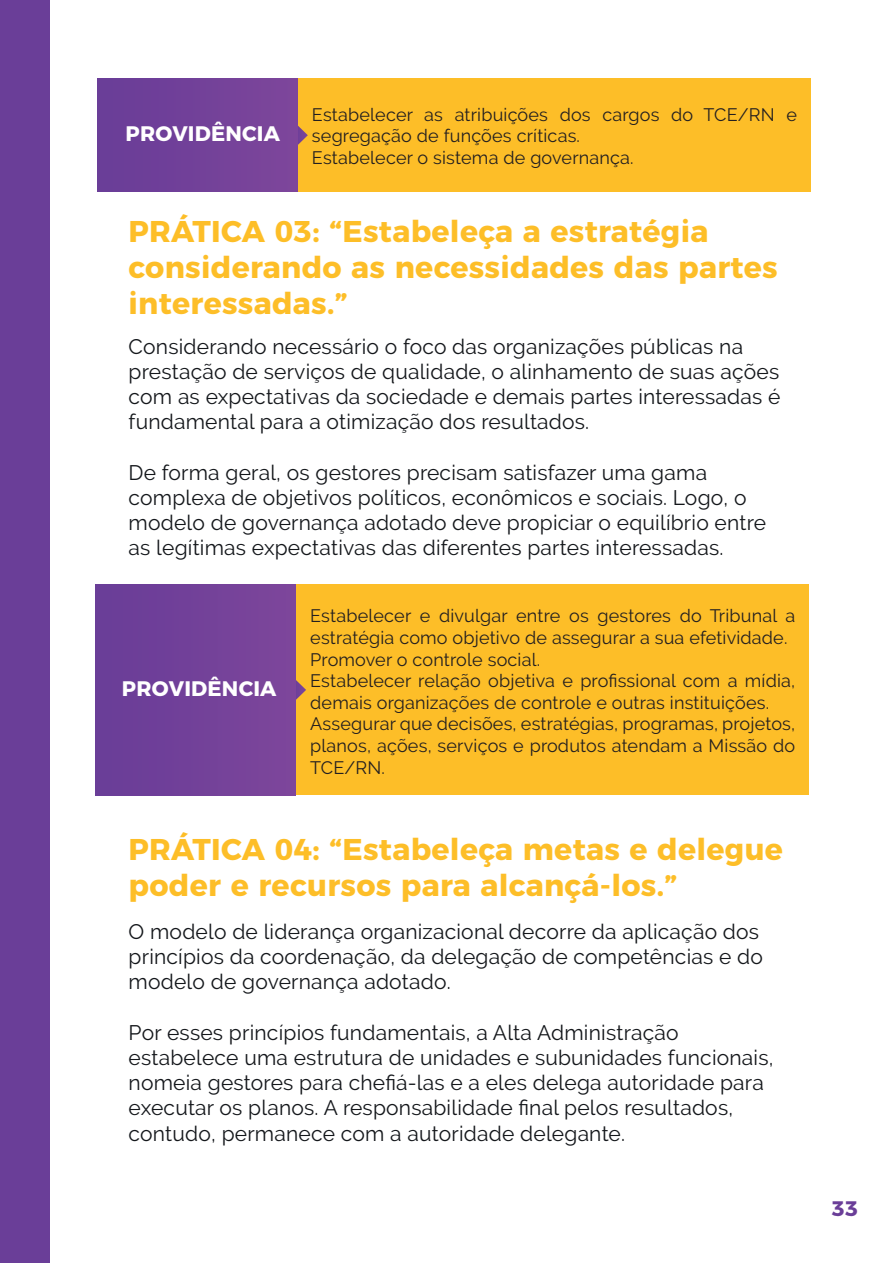
<style>
.page{position:relative;width:893px;height:1263px;background:#fff}
.page>*{position:absolute;margin:0;border:0;box-sizing:border-box;transform-origin:0 0}
.t1{font:700 30px/36px "Montserrat";letter-spacing:.01em;color:#fdbe28}
.t2{font:21px/25.2px "Raleway";letter-spacing:.01em;color:#14171b}
.t3{font:700 21px "Montserrat";letter-spacing:.01em;color:#fff}
.t4{font:700 21px "Montserrat";color:#6a3e98}
.t5{font:18px/21.6px "Raleway";letter-spacing:.01em;color:#231f20}
</style>
<div class="page">
<div style="left:297px;top:79px;width:514px;height:113px;background:#fdbe28"></div>
<svg style="left:297px;top:120px;width:11px;height:30px"></svg>
<div style="left:97px;top:79px;width:200px;height:113px;background:#724199"></div>
<div style="left:295px;top:585px;width:514px;height:210px;background:#fdbe28"></div>
<svg style="left:295px;top:675px;width:11px;height:30px"></svg>
<div style="left:96px;top:585px;width:199px;height:210px;background:#724199"></div>
<div style="left:0;top:0;width:50px;height:1263px;background:#6a3e98"></div>
<p class="t3" style="left:126px;top:116px;width:156px">PROVIDÊNCIA</p>
<p class="t5" style="left:312px;top:103px;width:486px">Estabelecer as atribuições dos cargos do TCE/RN e segregação de funções críticas.<br>Estabelecer o sistema de governança.</p>
<h1 class="t1" style="left:129px;top:211px;width:651px">PRÁTICA 03: “Estabeleça a estratégia considerando as necessidades das partes interessadas.”</h1>
<p class="t2" style="left:129px;top:333px;width:653px">Considerando necessário o foco das organizações públicas na prestação de serviços de qualidade, o alinhamento de suas ações com as expectativas da sociedade e demais partes interessadas é fundamental para a otimização dos resultados.</p>
<p class="t2" style="left:129px;top:459px;width:639px">De forma geral, os gestores precisam satisfazer uma gama complexa de objetivos políticos, econômicos e sociais. Logo, o modelo de governança adotado deve propiciar o equilíbrio entre as legítimas expectativas das diferentes partes interessadas.</p>
<p class="t3" style="left:122px;top:671px;width:156px">PROVIDÊNCIA</p>
<p class="t5" style="left:310px;top:605px;width:486px">Estabelecer e divulgar entre os gestores do Tribunal a estratégia como objetivo de assegurar a sua efetividade.<br>Promover o controle social.<br>Estabelecer relação objetiva e profissional com a mídia, demais organizações de controle e outras instituições.<br>Assegurar que decisões, estratégias, programas, projetos, planos, ações, serviços e produtos atendam a Missão do TCE/RN.</p>
<h1 class="t1" style="left:129px;top:829px;width:656px">PRÁTICA 04: “Estabeleça metas e delegue poder e recursos para alcançá-los.”</h1>
<p class="t2" style="left:129px;top:919px;width:636px">O modelo de liderança organizacional decorre da aplicação dos princípios da coordenação, da delegação de competências e do modelo de governança adotado.</p>
<p class="t2" style="left:129px;top:1020px;width:646px">Por esses princípios fundamentais, a Alta Administração estabelece uma estrutura de unidades e subunidades funcionais, nomeia gestores para chefiá-las e a eles delega autoridade para executar os planos. A responsabilidade final pelos resultados, contudo, permanece com a autoridade delegante.</p>
<p class="t4" style="left:832px;top:1191px;width:28px">33</p>
</div>
